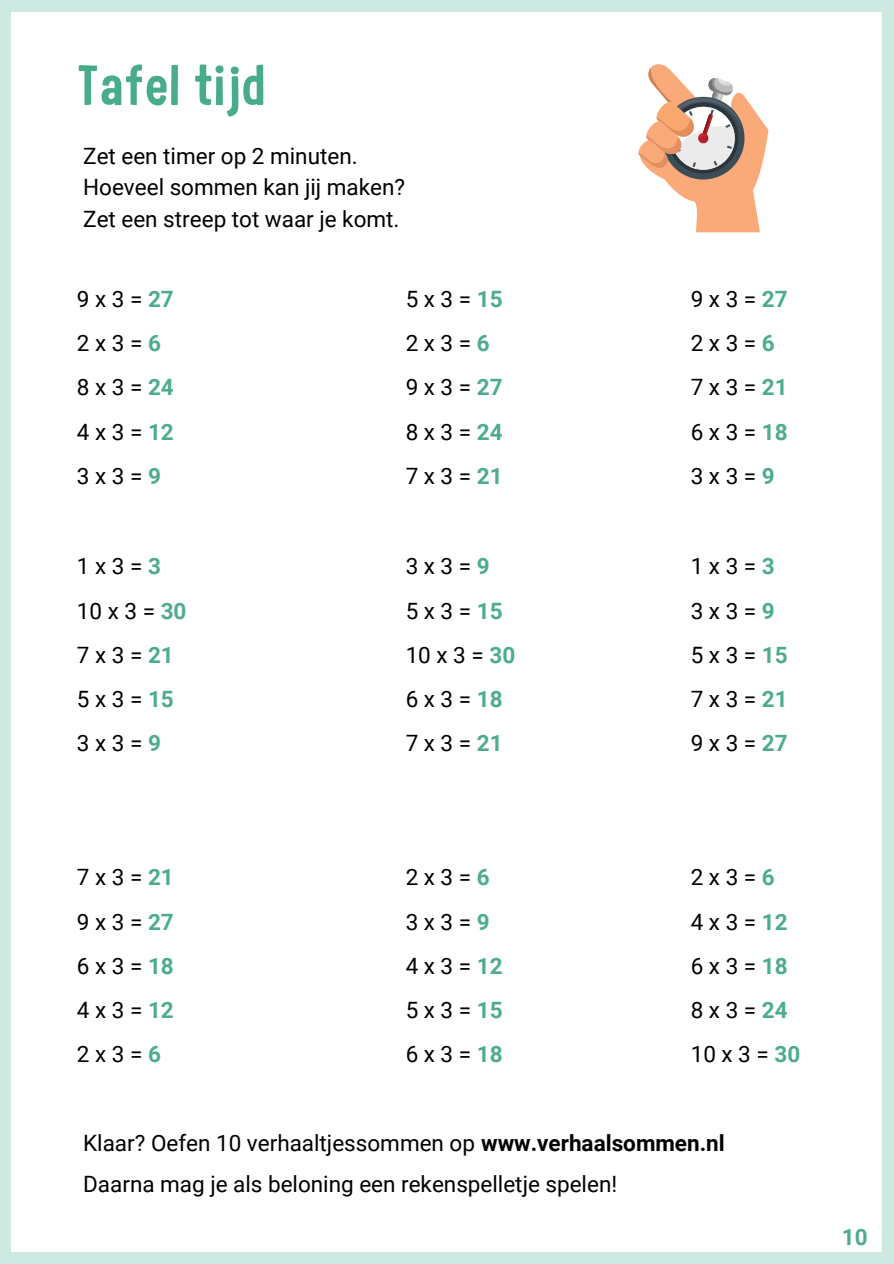
<style>
.page{position:relative;width:894px;height:1264px;background:#fff}
.page>*{position:absolute;margin:0;border:0;box-sizing:border-box;transform-origin:0 0}
.t1{font:57px "Childling";letter-spacing:.02em;color:#48ab8b}
.t2{font:22.5px "Roboto";color:#000}
.t3{font:700 22.5px "Roboto";color:#4eac8e}
.s1{font-weight:700;color:#4eac8e}
.s2{font-weight:700}
</style>
<div class="page">
<div style="left:0;top:0;width:893px;height:1263px;background:#cee8e2"></div>
<div style="left:11px;top:12px;width:871px;height:1239px;background:#fff"></div>
<svg style="left:638px;top:64px;width:130px;height:168px"></svg>
<p class="t1" style="left:77px;top:59px;width:189px">Tafel tijd</p>
<p class="t2" style="left:83px;top:143px;width:276px">Zet een timer op 2 minuten.</p>
<p class="t2" style="left:83px;top:174px;width:323px">Hoeveel sommen kan jij maken?</p>
<p class="t2" style="left:83px;top:206px;width:318px">Zet een streep tot waar je komt.</p>
<h1 class="t2" style="left:77px;top:286px;width:98px">9 x 3 = <span class="s1">27</span></h1>
<p class="t2" style="left:77px;top:330px;width:85px">2 x 3 = <span class="s1">6</span></p>
<p class="t2" style="left:77px;top:374px;width:98px">8 x 3 = <span class="s1">24</span></p>
<p class="t2" style="left:77px;top:419px;width:98px">4 x 3 = <span class="s1">12</span></p>
<p class="t2" style="left:77px;top:463px;width:85px">3 x 3 = <span class="s1">9</span></p>
<p class="t2" style="left:77px;top:553px;width:85px">1 x 3 = <span class="s1">3</span></p>
<p class="t2" style="left:77px;top:597px;width:111px">10 x 3 = <span class="s1">30</span></p>
<p class="t2" style="left:77px;top:642px;width:98px">7 x 3 = <span class="s1">21</span></p>
<p class="t2" style="left:77px;top:686px;width:98px">5 x 3 = <span class="s1">15</span></p>
<p class="t2" style="left:77px;top:730px;width:85px">3 x 3 = <span class="s1">9</span></p>
<p class="t2" style="left:405px;top:286px;width:98px">5 x 3 = <span class="s1">15</span></p>
<p class="t2" style="left:405px;top:330px;width:85px">2 x 3 = <span class="s1">6</span></p>
<p class="t2" style="left:405px;top:374px;width:98px">9 x 3 = <span class="s1">27</span></p>
<p class="t2" style="left:405px;top:419px;width:98px">8 x 3 = <span class="s1">24</span></p>
<p class="t2" style="left:405px;top:463px;width:98px">7 x 3 = <span class="s1">21</span></p>
<p class="t2" style="left:405px;top:553px;width:85px">3 x 3 = <span class="s1">9</span></p>
<p class="t2" style="left:405px;top:597px;width:98px">5 x 3 = <span class="s1">15</span></p>
<p class="t2" style="left:405px;top:642px;width:111px">10 x 3 = <span class="s1">30</span></p>
<p class="t2" style="left:405px;top:686px;width:98px">6 x 3 = <span class="s1">18</span></p>
<p class="t2" style="left:405px;top:730px;width:98px">7 x 3 = <span class="s1">21</span></p>
<p class="t2" style="left:690px;top:286px;width:98px">9 x 3 = <span class="s1">27</span></p>
<p class="t2" style="left:690px;top:330px;width:85px">2 x 3 = <span class="s1">6</span></p>
<p class="t2" style="left:690px;top:374px;width:98px">7 x 3 = <span class="s1">21</span></p>
<p class="t2" style="left:690px;top:419px;width:98px">6 x 3 = <span class="s1">18</span></p>
<p class="t2" style="left:690px;top:463px;width:85px">3 x 3 = <span class="s1">9</span></p>
<p class="t2" style="left:690px;top:553px;width:85px">1 x 3 = <span class="s1">3</span></p>
<p class="t2" style="left:690px;top:597px;width:85px">3 x 3 = <span class="s1">9</span></p>
<p class="t2" style="left:690px;top:642px;width:98px">5 x 3 = <span class="s1">15</span></p>
<p class="t2" style="left:690px;top:686px;width:98px">7 x 3 = <span class="s1">21</span></p>
<p class="t2" style="left:690px;top:730px;width:98px">9 x 3 = <span class="s1">27</span></p>
<p class="t2" style="left:77px;top:864px;width:98px">7 x 3 = <span class="s1">21</span></p>
<p class="t2" style="left:77px;top:909px;width:98px">9 x 3 = <span class="s1">27</span></p>
<p class="t2" style="left:77px;top:953px;width:98px">6 x 3 = <span class="s1">18</span></p>
<p class="t2" style="left:77px;top:997px;width:98px">4 x 3 = <span class="s1">12</span></p>
<p class="t2" style="left:77px;top:1041px;width:85px">2 x 3 = <span class="s1">6</span></p>
<p class="t2" style="left:405px;top:864px;width:85px">2 x 3 = <span class="s1">6</span></p>
<p class="t2" style="left:405px;top:909px;width:85px">3 x 3 = <span class="s1">9</span></p>
<p class="t2" style="left:405px;top:953px;width:98px">4 x 3 = <span class="s1">12</span></p>
<p class="t2" style="left:405px;top:997px;width:98px">5 x 3 = <span class="s1">15</span></p>
<p class="t2" style="left:405px;top:1041px;width:98px">6 x 3 = <span class="s1">18</span></p>
<p class="t2" style="left:690px;top:864px;width:85px">2 x 3 = <span class="s1">6</span></p>
<p class="t2" style="left:690px;top:909px;width:98px">4 x 3 = <span class="s1">12</span></p>
<p class="t2" style="left:690px;top:953px;width:98px">6 x 3 = <span class="s1">18</span></p>
<p class="t2" style="left:690px;top:997px;width:98px">8 x 3 = <span class="s1">24</span></p>
<p class="t2" style="left:690px;top:1041px;width:111px">10 x 3 = <span class="s1">30</span></p>
<p class="t2" style="left:83px;top:1130px;width:643px">Klaar? Oefen 10 verhaaltjessommen op <span class="s2">www.verhaalsommen.nl</span></p>
<p class="t2" style="left:83px;top:1170px;width:535px">Daarna mag je als beloning een rekenspelletje spelen!</p>
<p class="t3" style="left:841px;top:1224px;width:27px">10</p>
</div>
